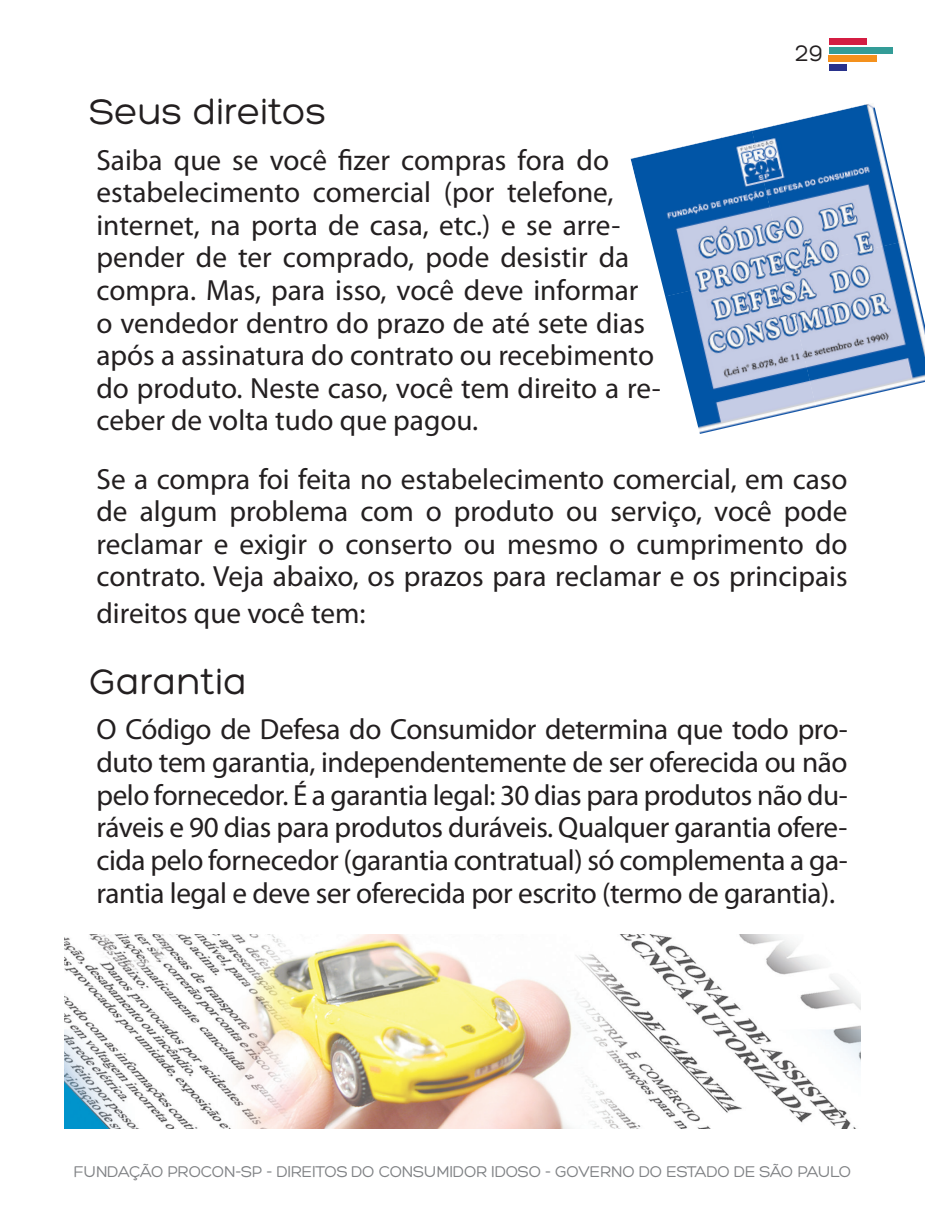
<style>
.page{position:relative;width:925px;height:1212px;background:#fff}
.page>*{position:absolute;margin:0;border:0;box-sizing:border-box;transform-origin:0 0}
.t1{font:38.25px "Hero";color:#231f20}
.t2{font:29.25px/32.6px "Myriad Pro";color:#231f20;text-align:justify}
.t3{font:24.75px "Hero";color:#231f20}
.t4{font:16.88px "Hero";letter-spacing:-.02em;color:#808285}
</style>
<div class="page">
<div style="left:829px;top:64px;width:17px;height:6px;background:#29328c"></div>
<div style="left:829px;top:56px;width:48px;height:6px;background:#f4911d"></div>
<div style="left:829px;top:47px;width:63px;height:6px;background:#339c97"></div>
<div style="left:829px;top:39px;width:38px;height:6px;background:#d41d42"></div>
<img style="left:630px;top:131px;width:122px;height:164px">
<img style="left:752px;top:104px;width:153px;height:165px">
<img style="left:665px;top:269px;width:151px;height:165px">
<img style="left:784px;top:241px;width:141px;height:166px">
<img style="left:64px;top:934px;width:796px;height:195px">
<p class="t3" style="left:795px;top:41px;width:29px">29</p>
<h1 class="t1" style="left:89px;top:92px;width:238px">Seus direitos</h1>
<p class="t2" style="left:96px;top:143px;width:566px;text-align:left">Saiba que se você fizer compras fora do estabelecimento comercial (por telefone, internet, na porta de casa, etc.) e se arre&shy;pender de ter comprado, pode desistir da compra. Mas, para isso, você deve informar o vendedor dentro do prazo de até sete dias após a assinatura do contrato ou recebimento do produto. Neste caso, você tem direito a re&shy;ceber de volta tudo que pagou.</p>
<p class="t2" style="left:96px;top:462px;width:753px">Se a compra foi feita no estabelecimento comercial, em caso de algum problema com o produto ou serviço, você pode reclamar e exigir o conserto ou mesmo o cumprimento do contrato. Veja abaixo, os prazos para reclamar e os principais</p>
<p class="t2" style="left:96px;top:596px;width:271px">direitos que você tem:</p>
<h1 class="t1" style="left:89px;top:662px;width:159px">Garantia</h1>
<p class="t2" style="left:96px;top:713px;width:753px">O Código de Defesa do Consumidor determina que todo pro&shy;duto tem garantia, independentemente de ser oferecida ou não pelo fornecedor. É a garantia legal: 30 dias para produtos não du&shy;ráveis e 90 dias para produtos duráveis. qualquer garantia ofere&shy;cida pelo fornecedor (garantia contratual) só complementa a ga&shy;rantia legal e deve ser oferecida por escrito (termo de garantia).</p>
<p class="t4" style="left:73px;top:1163px;width:779px">FUNDAÇÃO PROCON-SP - DIREITOS DO CONSUMIDOR IDOSO - GOVERNO DO ESTADO DE SÃO PAULO</p>
</div>
